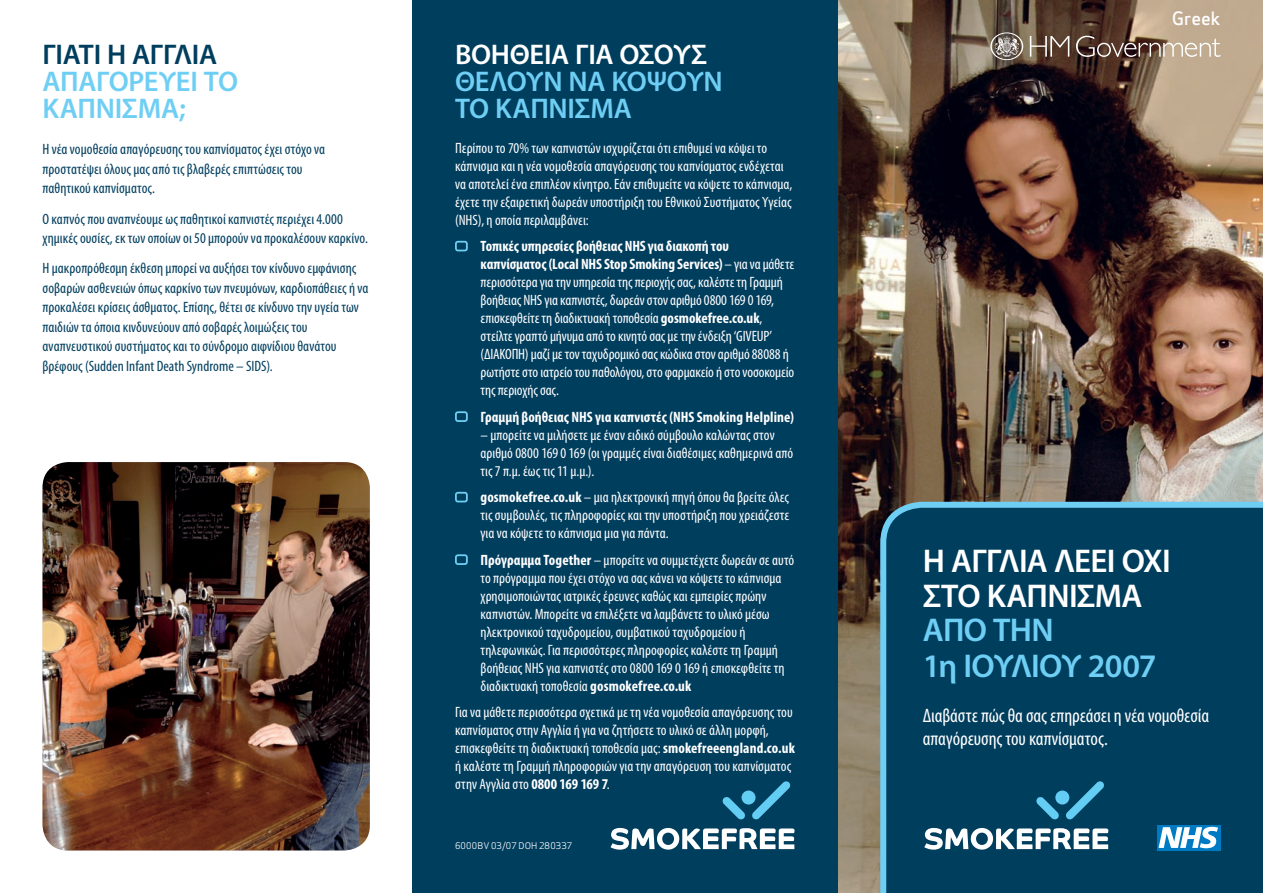
<style>
.page{position:relative;width:1263px;height:893px;background:#fff}
.page>*{position:absolute;margin:0;border:0;box-sizing:border-box;transform-origin:0 0}
.t1{font:600 33px/34.5px "Myriad Pro";letter-spacing:-.02em;color:#fff}
.t2{font:600 33px/36px "Myriad Pro";letter-spacing:-.02em;color:#6fcef4}
.t3{font:600 28.5px/27px "Myriad Pro";letter-spacing:-.01em;color:#6fcef4}
.t4{font:600 28.5px "Myriad Pro";letter-spacing:-.01em;color:#fff}
.t5{font:600 28.5px "Myriad Pro";letter-spacing:-.01em;color:#003e5e}
.t6{font:condensed 19.5px/22.5px "Myriad Pro";letter-spacing:-.005em;color:#fff}
.t7{font:18px "Apex Sans Medium T";color:#fff}
.t8{font:condensed 15px/18px "Myriad Pro";color:#fff}
.t9{font:condensed 15px/19.5px "Myriad Pro";letter-spacing:.005em;color:#003e5e}
.t10{font:700 condensed 15px "Myriad Pro";letter-spacing:.005em;color:#fff}
.t11{font:9px "Apex Sans Book T";letter-spacing:.02em;color:#fff}
.s1{font-weight:700}
</style>
<div class="page">
<img style="left:838px;top:0;width:425px;height:893px">
<div style="left:412px;top:0;width:426px;height:893px;background:#003e5e"></div>
<div style="left:880px;top:502px;width:383px;height:391px;background:#003e5e"></div>
<div style="left:1157px;top:825px;width:63px;height:25px;background:#007ac2"></div>
<svg style="left:1158px;top:827px;width:60px;height:21px"></svg>
<svg style="left:1036px;top:797px;width:23px;height:23px"></svg>
<div style="left:1055px;top:790px;width:14px;height:14px;background:#63cdf3;border-radius:50%"></div>
<svg style="left:1065px;top:781px;width:39px;height:39px;background:#1c6688"></svg>
<svg style="left:924px;top:828px;width:184px;height:22px"></svg>
<img style="left:43px;top:462px;width:327px;height:388px;border-radius:26px">
<div style="left:455px;top:241px;width:13px;height:10px;border:2px solid #6fcef4;border-radius:2px"></div>
<div style="left:455px;top:411px;width:13px;height:11px;border:2px solid #6fcef4;border-radius:2px"></div>
<div style="left:455px;top:492px;width:13px;height:10px;border:2px solid #6fcef4;border-radius:2px"></div>
<div style="left:455px;top:554px;width:13px;height:11px;border:2px solid #6fcef4;border-radius:2px"></div>
<svg style="left:722px;top:797px;width:23px;height:23px"></svg>
<div style="left:741px;top:790px;width:14px;height:14px;background:#63cdf3;border-radius:50%"></div>
<svg style="left:752px;top:781px;width:39px;height:39px"></svg>
<svg style="left:610px;top:828px;width:184px;height:22px"></svg>
<svg style="left:990px;top:32px;width:33px;height:28px"></svg>
<svg style="left:1030px;top:36px;width:39px;height:21px"></svg>
<svg style="left:1076px;top:36px;width:144px;height:21px;background:#937f70"></svg>
<h2 class="t5" style="left:43px;top:36px;width:176px">ΓΙΑΤΙ Η ΑΓΓΛΙΑ</h2>
<h2 class="t3" style="left:43px;top:67px;width:197px">ΑΠΑΓΟΡΕΥΕΙ ΤΟ<br>ΚΑΠΝΙΣΜΑ;</h2>
<p class="t9" style="left:43px;top:140px;width:284px">Η νέα νομοθεσία απαγόρευσης του καπνίσματος έχει στόχο να προστατέψει όλους μας από τις βλαβερές επιπτώσεις του παθητικού καπνίσματος.</p>
<p class="t9" style="left:43px;top:209px;width:327px">Ο καπνός που αναπνέουμε ως παθητικοί καπνιστές περιέχει 4.000 χημικές ουσίες, εκ των οποίων οι 50 μπορούν να προκαλέσουν καρκίνο.</p>
<p class="t9" style="left:43px;top:258px;width:328px">Η μακροπρόθεσμη έκθεση μπορεί να αυξήσει τον κίνδυνο εμφάνισης σοβαρών ασθενειών όπως καρκίνο των πνευμόνων, καρδιοπάθειες ή να προκαλέσει κρίσεις άσθματος. Επίσης, θέτει σε κίνδυνο την υγεία των παιδιών τα όποια κινδυνεύουν από σοβαρές λοιμώξεις του αναπνευστικού συστήματος και το σύνδρομο αιφνίδιου θανάτου βρέφους (Sudden Infant Death Syndrome – SIDS).</p>
<h2 class="t4" style="left:455px;top:36px;width:254px">ΒΟΗΘΕΙΑ ΓΙΑ ΟΣΟΥΣ</h2>
<h2 class="t3" style="left:455px;top:67px;width:269px">ΘΕΛΟΥΝ ΝΑ ΚΟΨΟΥΝ<br>ΤΟ ΚΑΠΝΙΣΜΑ</h2>
<p class="t8" style="left:455px;top:139px;width:339px">Περίπου το 70% των καπνιστών ισχυρίζεται ότι επιθυμεί να κόψει το κάπνισμα και η νέα νομοθεσία απαγόρευσης του καπνίσματος ενδέχεται να αποτελεί ένα επιπλέον κίνητρο. Εάν επιθυμείτε να κόψετε το κάπνισμα, έχετε την εξαιρετική δωρεάν υποστήριξη του Εθνικού Συστήματος Υγείας (NHS), η οποία περιλαμβάνει:</p>
<p class="t8" style="left:480px;top:237px;width:315px"><span class="s1">Τοπικές υπηρεσίες βοήθειας NHS για διακοπή του καπνίσματος(Local NHSStop Smoking Services)</span> – για να μάθετε περισσότερα για την υπηρεσία της περιοχής σας, καλέστε τη Γραμμή βοήθειας NHS για καπνιστές, δωρεάν στον αριθμό 0800 169 0 169, επισκεφθείτε τη διαδικτυακή τοποθεσία <span class="s1">gosmokefree.co.uk</span>, στείλτε γραπτό μήνυμα από το κινητό σας με την ένδειξη ‘GIVEUP’ (ΔΙΑΚΟΠΗ) μαζί με τον ταχυδρομικό σας κώδικα στον αριθμό 88088 ή ρωτήστε στο ιατρείο του παθολόγου, στο φαρμακείο ή στο νοσοκομείο της περιοχής σας.</p>
<p class="t10" style="left:480px;top:408px;width:315px">Γραμμή βοήθειας NHS για καπνιστές (NHS Smoking Helpline)</p>
<p class="t8" style="left:480px;top:426px;width:314px">– μπορείτε να μιλήσετε με έναν ειδικό σύμβουλο καλώντας στον αριθμό 0800 169 0 169 (οι γραμμές είναι διαθέσιμες καθημερινά από τις 7 π.μ. έως τις 11 μ.μ.).</p>
<p class="t8" style="left:480px;top:488px;width:310px;text-align:justify"><span class="s1">gosmokefree.co.uk</span> – μια ηλεκτρονική πηγή όπου θα βρείτε όλες τις συμβουλές, τις πληροφορίες και την υποστήριξη που χρειάζεστε για να κόψετε το κάπνισμα μια για πάντα.</p>
<p class="t8" style="left:480px;top:551px;width:315px"><span class="s1">Πρόγραμμα Together</span> – μπορείτε να συμμετέχετε δωρεάν σε αυτό το πρόγραμμα που έχει στόχο να σας κάνει να κόψετε το κάπνισμα χρησιμοποιώντας ιατρικές έρευνες καθώς και εμπειρίες πρώην καπνιστών. Μπορείτε να επιλέξετε να λαμβάνετε το υλικό μέσω ηλεκτρονικού ταχυδρομείου, συμβατικού ταχυδρομείου ή τηλεφωνικώς. Για περισσότερες πληροφορίες καλέστε τη Γραμμή βοήθειας NHS για καπνιστές στο 0800 169 0 169 ή επισκεφθείτε τη διαδικτυακή τοποθεσία <span class="s1">gosmokefree.co.uk</span></p>
<p class="t8" style="left:455px;top:703px;width:341px">Για να μάθετε περισσότερα σχετικά με τη νέα νομοθεσία απαγόρευσης του καπνίσματος στην Αγγλία ή για να ζητήσετε το υλικό σε άλλη μορφή, επισκεφθείτε τη διαδικτυακή τοποθεσία μας: <span class="s1">smokefreeengland.co.uk </span>ή καλέστε τη Γραμμή πληροφοριών για την απαγόρευση του καπνίσματος στην Αγγλία στο <span class="s1">0800 169 169 7</span>.</p>
<p class="t11" style="left:455px;top:840px;width:119px">6000BV 03/07 DOH 280337</p>
<p class="t7" style="left:1172px;top:7px;width:50px">Greek</p>
<h1 class="t1" style="left:923px;top:543px;width:249px">Η ΑΓΓΛΙΑ ΛΕΕΙ ΟΧΙ<br>ΣΤΟ ΚΑΠΝΙΣΜΑ</h1>
<h1 class="t2" style="left:923px;top:611px;width:235px">ΑΠΟ ΤΗΝ<br>1η ΙΟΥΛΙΟΥ 2007</h1>
<h3 class="t6" style="left:923px;top:704px;width:288px">Διαβάστε πώς θα σας επηρεάσει η νέα νομοθεσία απαγόρευσης του καπνίσματος.</h3>
</div>
